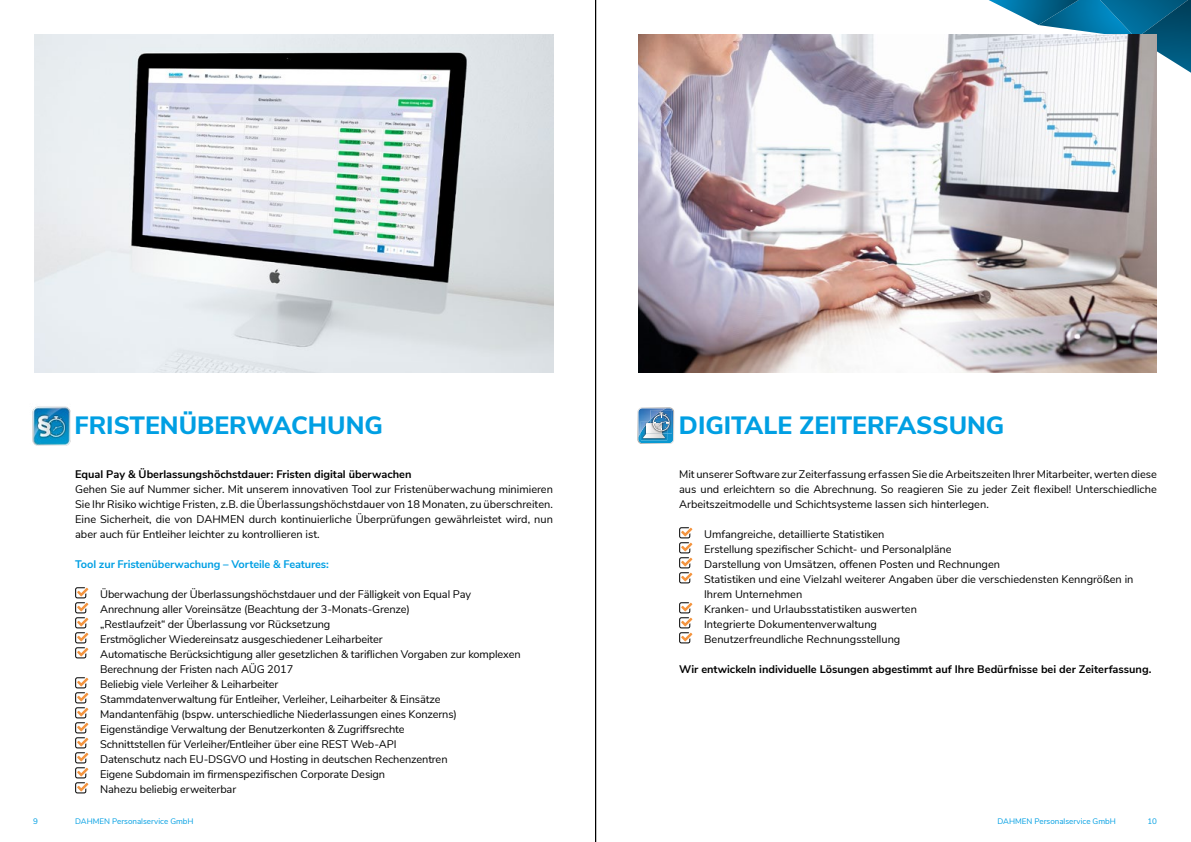
<style>
.page{position:relative;width:1191px;height:842px;background:#fff}
.page>*{position:absolute;margin:0;border:0;box-sizing:border-box;transform-origin:0 0}
.t1{font:800 25px "Nunito Sans";color:#009fe3}
.t2{font:11px/15px "Nunito Sans";letter-spacing:-.01em;color:#000;text-align:justify}
.t3{font:700 11px "Nunito Sans";color:#000}
.t4{font:700 11px "Nunito Sans";letter-spacing:-.01em;color:#009fe3}
.t5{font:8px "Nunito Sans";color:#009fe3}
</style>
<div class="page">
<svg style="left:989px;top:0;width:202px;height:73px"></svg>
<svg style="left:75px;top:587px;width:13px;height:71px"></svg>
<svg style="left:75px;top:677px;width:13px;height:116px"></svg>
<img style="left:638px;top:34px;width:519px;height:339px">
<img style="left:35px;top:34px;width:518px;height:339px">
<svg style="left:679px;top:527px;width:13px;height:56px"></svg>
<svg style="left:679px;top:602px;width:13px;height:41px"></svg>
<hr style="left:595px;top:0;width:1px;height:842px;background:#000">
<img style="left:32px;top:406px;width:39px;height:40px">
<svg style="left:637px;top:407px;width:37px;height:37px"></svg>
<h1 class="t1" style="left:74px;top:407px;width:310px">FRISTENÜBERWACHUNG</h1>
<p class="t3" style="left:75px;top:466px;width:338px">Equal Pay &amp; Überlassungshöchstdauer: Fristen digital überwachen</p>
<p class="t2" style="left:75px;top:481px;width:479px">Gehen Sie auf Nummer sicher. Mit unserem innovativen Tool zur Fristenüberwachung minimieren Sie Ihr Risiko wichtige Fristen, z.B. die Überlassungshöchstdauer von 18 Monaten, zu überschreiten.<br>Eine Sicherheit, die von DAHMEN durch kontinuierliche Überprüfungen gewährleistet wird, nun aber auch für Entleiher leichter zu kontrollieren ist.</p>
<p class="t4" style="left:75px;top:556px;width:255px">Tool zur Fristenüberwachung – Vorteile &amp; Features:</p>
<p class="t2" style="left:100px;top:586px;width:422px;text-align:left">Überwachung der Überlassungshöchstdauer und der Fälligkeit von Equal Pay Anrechnung aller Voreinsätze (Beachtung der 3-Monats-Grenze)<br>„Restlaufzeit“ der Überlassung vor Rücksetzung<br>Erstmöglicher Wiedereinsatz ausgeschiedener Leiharbeiter<br>Automatische Berücksichtigung aller gesetzlichen &amp; tariflichen Vorgaben zur komplexen Berechnung der Fristen nach AÜG 2017<br>Beliebig viele Verleiher &amp; Leiharbeiter<br>Stammdatenverwaltung für Entleiher, Verleiher, Leiharbeiter &amp; Einsätze Mandantenfähig (bspw. unterschiedliche Niederlassungen eines Konzerns)<br>Eigenständige Verwaltung der Benutzerkonten &amp; Zugriffsrechte<br>Schnittstellen für Verleiher/Entleiher über eine REST Web-API<br>Datenschutz nach EU-DSGVO und Hosting in deutschen Rechenzentren<br>Eigene Subdomain im firmenspezifischen Corporate Design<br>Nahezu beliebig erweiterbar</p>
<h1 class="t1" style="left:679px;top:407px;width:327px">DIGITALE ZEITERFASSUNG</h1>
<p class="t2" style="left:679px;top:466px;width:479px">Mit unserer Software zur Zeiterfassung erfassen Sie die Arbeitszeiten Ihrer Mitarbeiter, werten diese aus und erleichtern so die Abrechnung. So reagieren Sie zu jeder Zeit flexibel! Unterschiedliche Arbeitszeitmodelle und Schichtsysteme lassen sich hinterlegen.</p>
<p class="t2" style="left:704px;top:526px;width:431px;text-align:left">Umfangreiche, detaillierte Statistiken<br>Erstellung spezifischer Schicht- und Personalpläne<br>Darstellung von Umsätzen, offenen Posten und Rechnungen<br>Statistiken und eine Vielzahl weiterer Angaben über die verschiedensten Kenngrößen in Ihrem Unternehmen<br>Kranken- und Urlaubsstatistiken auswerten<br>Integrierte Dokumentenverwaltung<br>Benutzerfreundliche Rechnungsstellung</p>
<p class="t3" style="left:679px;top:661px;width:474px">Wir entwickeln individuelle Lösungen abgestimmt auf Ihre Bedürfnisse bei der Zeiterfassung.</p>
<p class="t5" style="left:33px;top:815px;width:6px">9</p>
<p class="t5" style="left:75px;top:815px;width:120px">DAHMEN Personalservice GmbH</p>
<p class="t5" style="left:997px;top:815px;width:120px">DAHMEN Personalservice GmbH</p>
<p class="t5" style="left:1147px;top:815px;width:11px">10</p>
</div>
